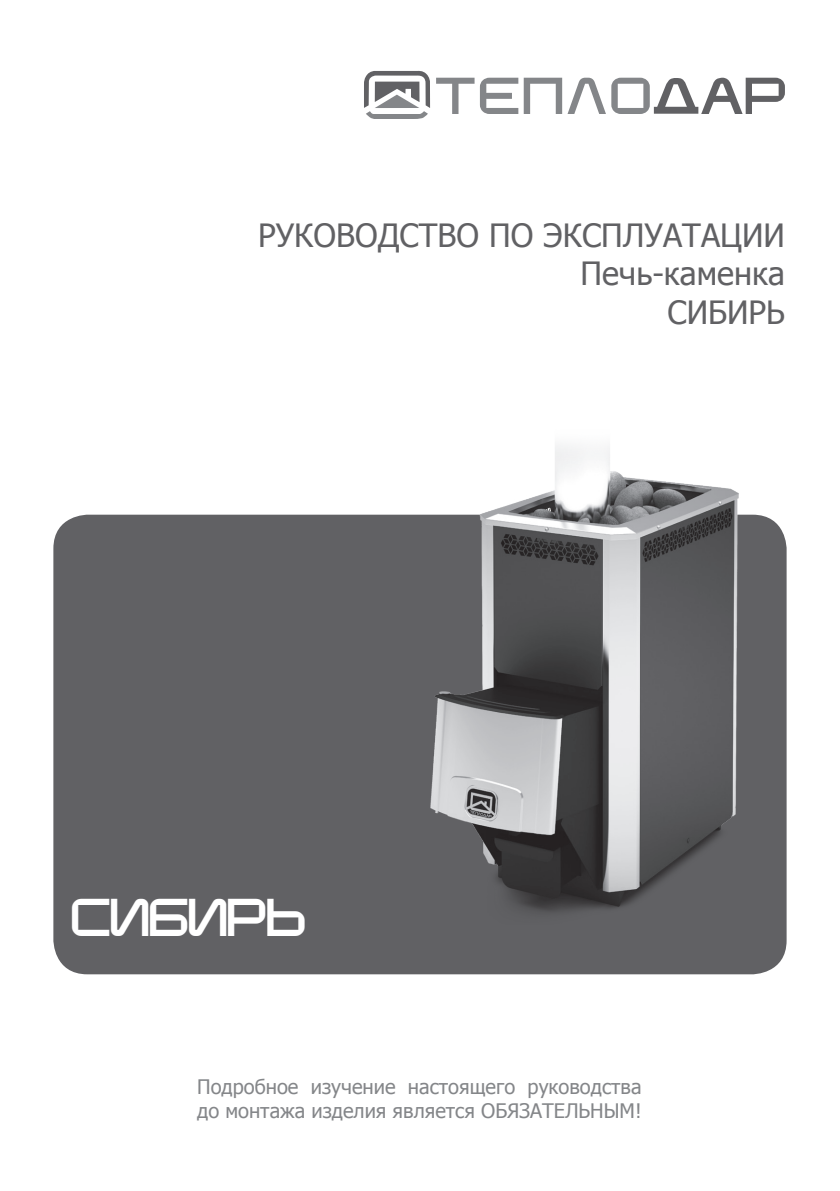
<style>
.page{position:relative;width:840px;height:1191px;background:#fff}
.page>*{position:absolute;margin:0;border:0;box-sizing:border-box;transform-origin:0 0}
.t1{font:37.2px "teplodar";color:#fff}
.t2{font:32px/38.4px "Tahoma";color:#616164;text-align:right}
.t3{font:20px/24px "Tahoma";color:#848689}
</style>
<div class="page">
<div style="left:53px;top:514px;width:733px;height:460px;background:#616164;border-radius:34px"></div>
<svg style="left:364px;top:70px;width:66px;height:49px"></svg>
<svg style="left:436px;top:78px;width:348px;height:36px"></svg>
<img style="left:383px;top:445px;width:404px;height:480px">
<h2 class="t2" style="left:258px;top:215px;width:528px">РУКОВОДСТВО ПО ЭКСПЛУАТАЦИИ<br>Печь-каменка<br>СИБИРЬ</h2>
<h1 class="t1" style="left:72px;top:901px;width:236px">СИБИРЬ</h1>
<p class="t3" style="left:197px;top:1074px;width:445px">Подробное изучение настоящего руководства до монтажа изделия является ОБЯЗАТЕЛЬНЫМ!</p>
</div>
